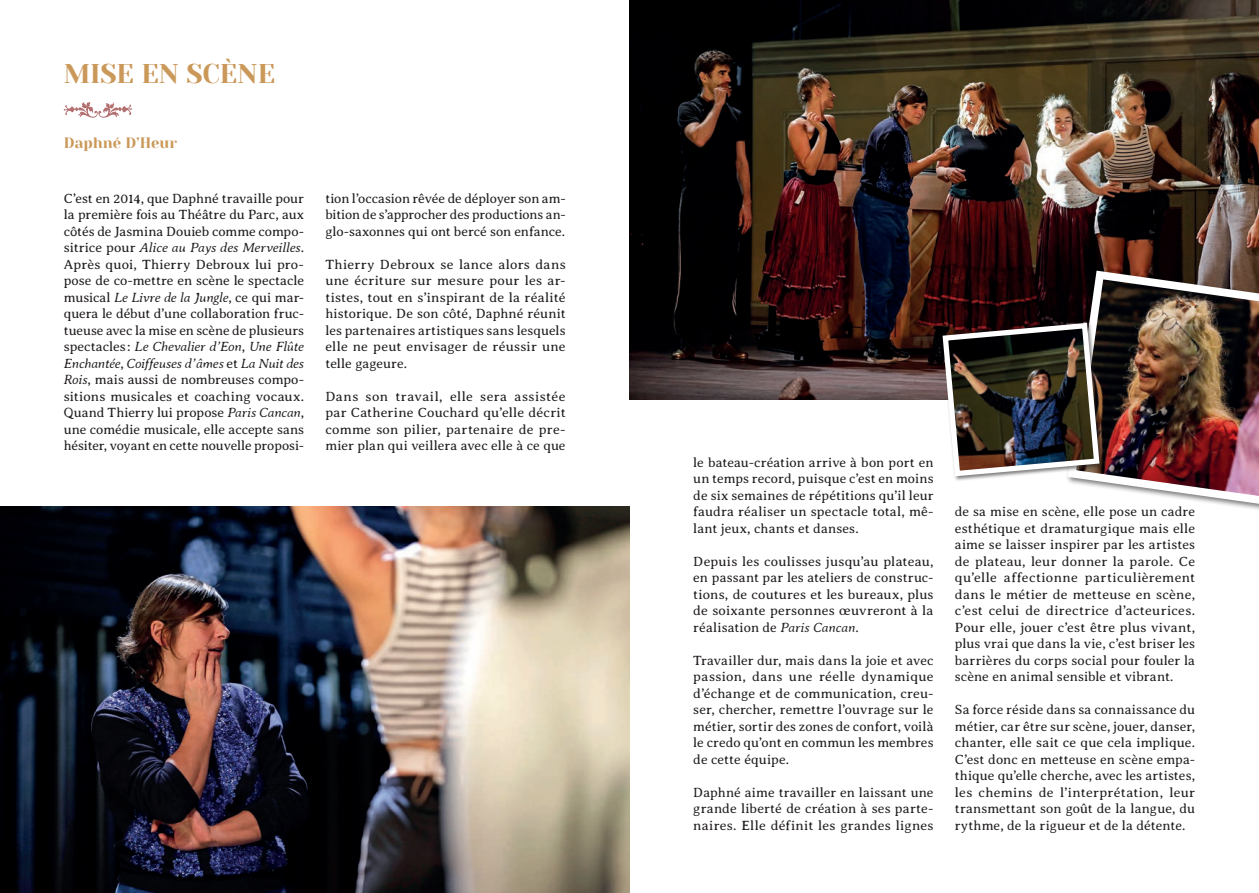
<style>
.page{position:relative;width:1259px;height:893px;background:#fff}
.page>*{position:absolute;margin:0;border:0;box-sizing:border-box;transform-origin:0 0}
.t1{font:27px "Yeseva One";color:#ca9859}
.t2{font:15px "Yeseva One";letter-spacing:-.005em;color:#ca9859}
.t3{font:300 13.5px/16.5px "Averia Serif Libre";letter-spacing:.005em;color:#231f20;text-align:justify}
.s1{font-style:italic}
</style>
<div class="page">
<img style="left:0;top:507px;width:629px;height:386px">
<img style="left:629px;top:0;width:630px;height:400px">
<svg style="left:64px;top:102px;width:68px;height:16px"></svg>
<img style="left:1063px;top:266px;width:196px;height:244px">
<div style="left:940px;top:321px;width:164px;height:160px;background:#231f20;opacity:.6"></div>
<img style="left:939px;top:320px;width:163px;height:159px">
<h1 class="t1" style="left:64px;top:54px;width:213px">MISE EN SCÈNE</h1>
<p class="t2" style="left:64px;top:132px;width:115px">Daphné D’Heur</p>
<p class="t3" style="left:64px;top:190px;width:242px">C’est en 2014, que Daphné travaille pour la première fois au Théâtre du Parc, aux côtés de Jasmina Douieb comme compo&shy;sitrice pour <span class="s1">Alice au Pays des Merveilles</span>.<br>Après quoi, Thierry Debroux lui pro&shy;pose de co-mettre en scène le spectacle musical <span class="s1">Le Livre de la Jungle</span>, ce qui mar&shy;quera le début d’une collaboration fruc&shy;tueuse avec la mise en scène de plusieurs spectacles: <span class="s1">Le Chevalier d’Eon</span>, <span class="s1">Une Flûte Enchantée</span>, <span class="s1">Coiffeuses d’âmes</span> et <span class="s1">La Nuit des Rois</span>, mais aussi de nombreuses compo&shy;sitions musicales et coaching vocaux.<br>Quand Thierry lui propose <span class="s1">Paris Cancan</span>, une comédie musicale, elle accepte sans hésiter, voyant en cette nouvelle proposi-</p>
<p class="t3" style="left:325px;top:190px;width:242px">tion l’occasion rêvée de déployer son am&shy;bition de s’approcher des productions an&shy;glo-saxonnes qui ont bercé son enfance.</p>
<p class="t3" style="left:325px;top:256px;width:242px">Thierry Debroux se lance alors dans une écriture sur mesure pour les ar&shy;tistes, tout en s’inspirant de la réalité historique. De son côté, Daphné réunit les partenaires artistiques sans lesquels elle ne peut envisager de réussir une telle gageure.</p>
<p class="t3" style="left:325px;top:388px;width:242px">Dans son travail, elle sera assistée par Catherine Couchard qu’elle décrit comme son pilier, partenaire de pre&shy;mier plan qui veillera avec elle à ce que</p>
<p class="t3" style="left:693px;top:454px;width:242px">le bateau-création arrive à bon port en un temps record, puisque c’est en moins de six semaines de répétitions qu’il leur faudra réaliser un spectacle total, mê&shy;lant jeux, chants et danses.</p>
<p class="t3" style="left:693px;top:553px;width:242px">Depuis les coulisses jusqu’au plateau, en passant par les ateliers de construc&shy;tions, de coutures et les bureaux, plus de soixante personnes œuvreront à la réalisation de <span class="s1">Paris Cancan</span>.</p>
<p class="t3" style="left:693px;top:652px;width:242px">Travailler dur, mais dans la joie et avec passion, dans une réelle dynamique d’échange et de communication, creu&shy;ser, chercher, remettre l’ouvrage sur le métier, sortir des zones de confort, voilà le credo qu’ont en commun les membres de cette équipe.</p>
<p class="t3" style="left:693px;top:784px;width:242px">Daphné aime travailler en laissant une grande liberté de création à ses parte&shy;naires. Elle définit les grandes lignes</p>
<p class="t3" style="left:955px;top:503px;width:242px">de sa mise en scène, elle pose un cadre esthétique et dramaturgique mais elle aime se laisser inspirer par les artistes de plateau, leur donner la parole. Ce qu’elle affectionne particulièrement dans le métier de metteuse en scène, c’est celui de directrice d’acteurices.<br>Pour elle, jouer c’est être plus vivant, plus vrai que dans la vie, c’est briser les barrières du corps social pour fouler la scène en animal sensible et vibrant.</p>
<p class="t3" style="left:955px;top:701px;width:242px">Sa force réside dans sa connaissance du métier, car être sur scène, jouer, danser, chanter, elle sait ce que cela implique.<br>C’est donc en metteuse en scène empa&shy;thique qu’elle cherche, avec les artistes, les chemins de l’interprétation, leur transmettant son goût de la langue, du rythme, de la rigueur et de la détente.</p>
</div>
